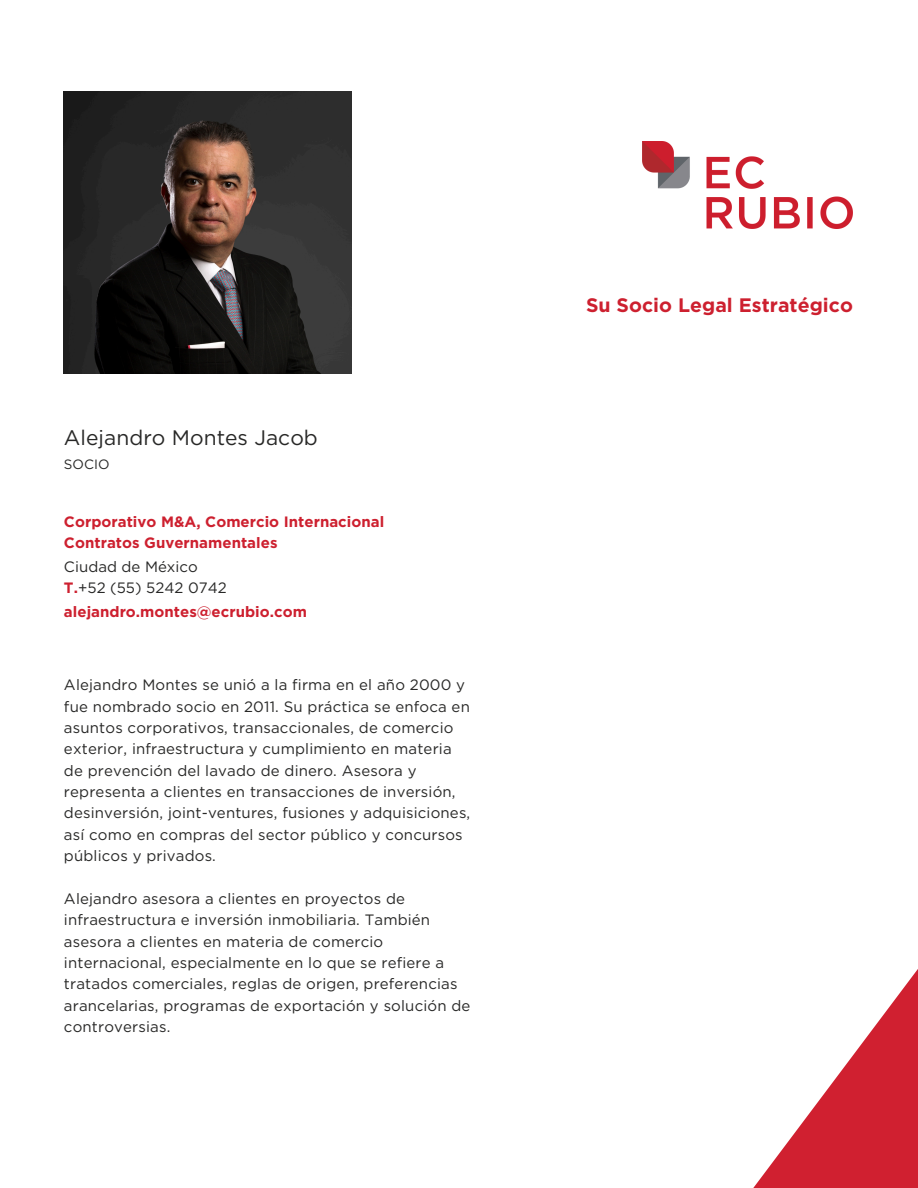
<style>
.page{position:relative;width:918px;height:1188px;background:#fff}
.page>*{position:absolute;margin:0;border:0;box-sizing:border-box;transform-origin:0 0}
.t1{font:21px "Gotham";color:#282827}
.t2{font:700 19.5px "Gotham";color:#cd202f}
.t3{font:15px/21.3px "Gotham";letter-spacing:.01em;color:#282827}
.t4{font:700 15px/21.3px "Gotham";color:#cd202f}
.t5{font:13.5px "Gotham";color:#282827}
.s1{font-weight:700;color:#cd202f}
</style>
<div class="page">
<img style="left:64px;top:92px;width:288px;height:281px">
<svg style="left:753px;top:969px;width:165px;height:219px"></svg>
<img style="left:642px;top:142px;width:211px;height:86px">
<p class="t1" style="left:64px;top:425px;width:255px">Alejandro Montes Jacob</p>
<p class="t5" style="left:64px;top:456px;width:47px">SOCIO</p>
<h1 class="t4" style="left:64px;top:511px;width:322px">Corporativo M&amp;A, Comercio Internacional<br>Contratos Guvernamentales</h1>
<h2 class="t3" style="left:64px;top:556px;width:135px">Ciudad de México</h2>
<h3 class="t3" style="left:64px;top:577px;width:164px"><span class="s1">T.</span>+52 (55) 5242 0742</h3>
<p class="t4" style="left:64px;top:601px;width:244px">alejandro.montes@ecrubio.com</p>
<p class="t3" style="left:64px;top:674px;width:408px">Alejandro Montes se unió a la firma en el año 2000 y fue nombrado socio en 2011. Su práctica se enfoca en asuntos corporativos, transaccionales, de comercio exterior, infraestructura y cumplimiento en materia de prevención del lavado de dinero. Asesora y representa a clientes en transacciones de inversión, desinversión, joint-ventures, fusiones y adquisiciones, así como en compras del sector público y concursos públicos y privados.</p>
<h3 class="t3" style="left:64px;top:888px;width:408px">Alejandro asesora a clientes en proyectos de infraestructura e inversión inmobiliaria. También asesora a clientes en materia de comercio internacional, especialmente en lo que se refiere a tratados comerciales, reglas de origen, preferencias arancelarias, programas de exportación y solución de controversias.</h3>
<p class="t2" style="left:586px;top:293px;width:268px">Su Socio Legal Estratégico</p>
</div>
